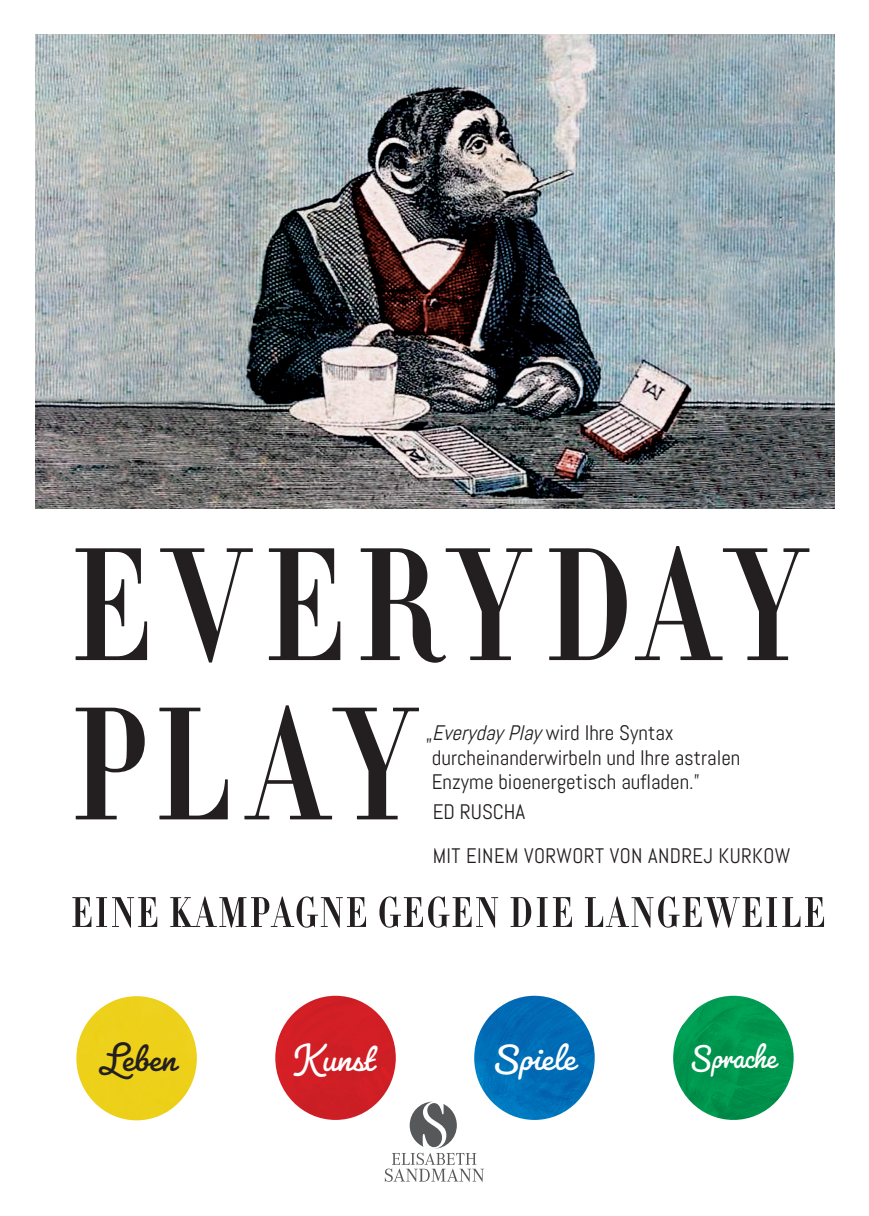
<style>
.page{position:relative;width:869px;height:1216px;background:#fff}
.page>*{position:absolute;margin:0;border:0;box-sizing:border-box;transform-origin:0 0}
.t1{font:40.77px "Pacifico";color:#fff}
.t2{font:40.77px "Pacifico";color:#231f20}
.t3{font:36.75px "Pacifico";color:#fff;scale:.9 1}
.t4{font:21px "Abel";color:#231f20}
.t5{font:21px "Abel";letter-spacing:.02em;color:#231f20}
.s1{font-style:italic}
</style>
<div class="page">
<img style="left:76px;top:996px;width:121px;height:124px">
<img style="left:673px;top:995px;width:120px;height:124px">
<img style="left:474px;top:995px;width:120px;height:124px">
<img style="left:275px;top:995px;width:120px;height:124px">
<img style="left:35px;top:35px;width:798px;height:473px">
<svg style="left:72px;top:896px;width:751px;height:31px"></svg>
<svg style="left:384px;top:1101px;width:100px;height:80px"></svg>
<svg style="left:76px;top:705px;width:343px;height:114px"></svg>
<svg style="left:76px;top:546px;width:733px;height:116px"></svg>
<p class="t4" style="left:425px;top:719px;width:249px">„<span class="s1">EverydayPlay</span>wird Ihre Syntax</p>
<p class="t4" style="left:431px;top:744px;width:310px">durcheinanderwirbeln und Ihre astralen</p>
<p class="t4" style="left:431px;top:768px;width:269px">Enzyme bioenergetisch aufladen.”</p>
<p class="t4" style="left:432px;top:798px;width:94px">ED RUSCHA</p>
<p class="t5" style="left:432px;top:842px;width:359px">MIT EINEM VORWORT VON ANDREJ KURKOW</p>
<p class="t2" style="left:97px;top:1033px;width:81px">Leben</p>
<p class="t1" style="left:296px;top:1032px;width:79px">Kunst</p>
<p class="t1" style="left:493px;top:1031px;width:84px">Spiele</p>
<p class="t3" style="left:690px;top:1034px;width:97px">Sprache</p>
</div>
